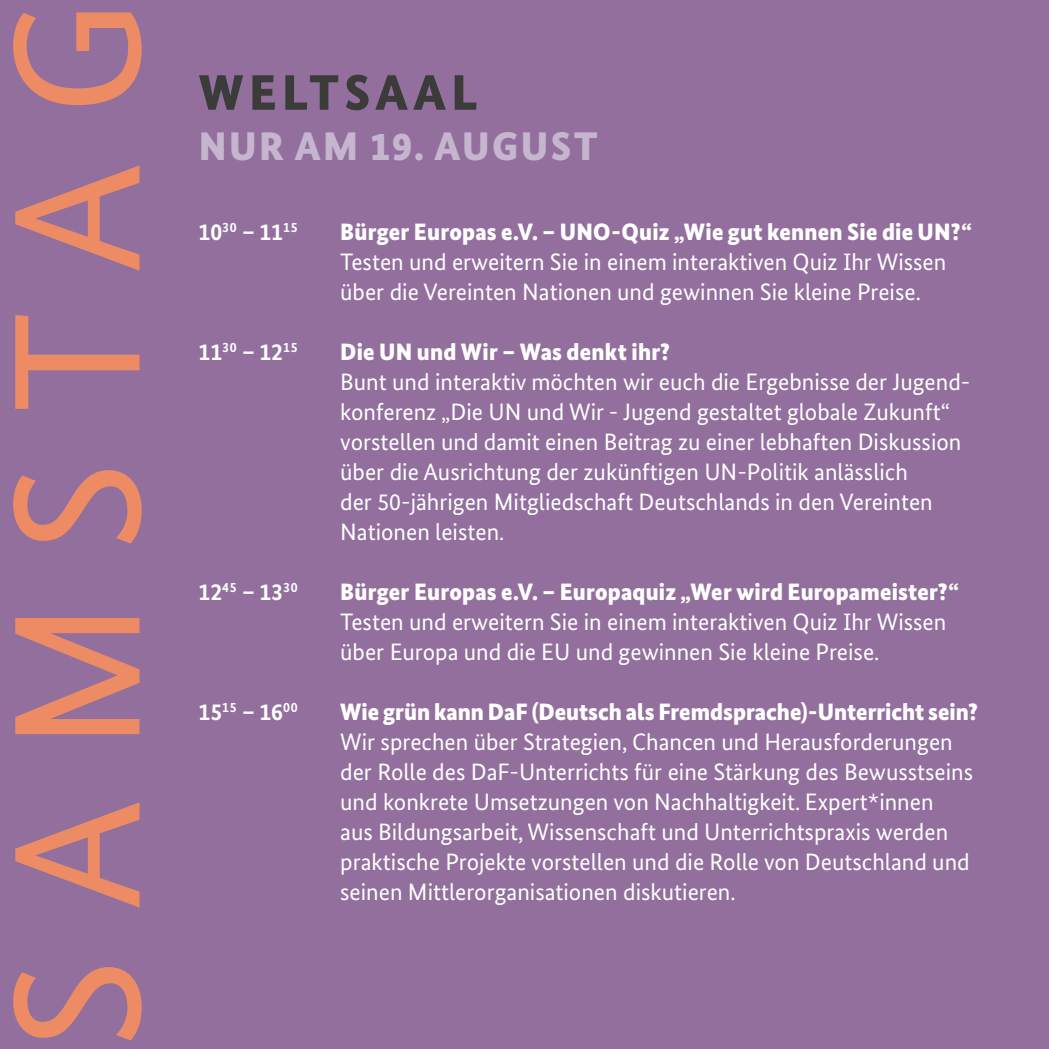
<style>
.page{position:relative;width:1049px;height:1049px;background:#926f9d}
.page>*{position:absolute;margin:0;border:0;box-sizing:border-box;transform-origin:0 0}
.t1{font:180px "Bundes Sans";letter-spacing:.275em;color:#ed8c64}
.Ort{font:900 50px "Bundes Sans";letter-spacing:.11em;color:#3b3b3a}
._19_August{font:900 40px "Bundes Sans";letter-spacing:.06em;color:#c6b5cf}
.Fließtext{font:23.75px/30px "Bundes Sans";color:#fff}
.Veranstaltung{font:900 23.75px "Bundes Sans";letter-spacing:.01em;color:#fff}
.Uhrzeit{font:700 23.75px "Bundes Sans";color:#fff}
</style>
<div class="page">
<h1 class="t1" style="left:-32px;top:1049px;width:1050px;rotate:-90deg">SAMSTAG</h1>
<h1 class="Ort" style="left:199px;top:63px;width:280px">WELTSAAL</h1>
<h2 class="_19_August" style="left:199px;top:122px;width:401px">NUR AM 19. AUGUST</h2>
<p class="Uhrzeit" style="left:198px;top:217px;width:101px">10<sup>30</sup> – 11<sup>15</sup></p>
<p class="Veranstaltung" style="left:340px;top:218px;width:633px">Bürger Europas e.V. – UNO-Quiz „Wie gut kennen Sie die UN?“</p>
<p class="Fließtext" style="left:340px;top:247px;width:608px">Testen und erweitern Sie in einem interaktiven Quiz Ihr Wissen über die Vereinten Nationen und gewinnen Sie kleine Preise.</p>
<p class="Uhrzeit" style="left:198px;top:337px;width:101px">11<sup>30</sup> – 12<sup>15</sup></p>
<p class="Veranstaltung" style="left:340px;top:338px;width:331px">Die UN und Wir – Was denkt ihr?</p>
<p class="Fließtext" style="left:340px;top:367px;width:632px">Bunt und interaktiv möchten wir euch die Ergebnisse der Jugend&shy;konferenz „Die UN und Wir - Jugend gestaltet globale Zukunft“ vorstellen und damit einen Beitrag zu einer lebhaften Diskussion über die Ausrichtung der zukünftigen UN-Politik anlässlich<br>der 50-jährigen Mitgliedschaft Deutschlands in den Vereinten Nationen leisten.</p>
<p class="Uhrzeit" style="left:198px;top:577px;width:101px">12<sup>45</sup> – 13<sup>30</sup></p>
<p class="Veranstaltung" style="left:340px;top:578px;width:620px">Bürger Europas e.V. – Europaquiz „Wer wird Europameister?“</p>
<p class="Fließtext" style="left:340px;top:607px;width:608px">Testen und erweitern Sie in einem interaktiven Quiz Ihr Wissen über Europa und die EU und gewinnen Sie kleine Preise.</p>
<p class="Uhrzeit" style="left:198px;top:697px;width:101px">15<sup>15</sup> – 16<sup>00</sup></p>
<p class="Veranstaltung" style="left:340px;top:698px;width:639px">Wie grün kann DaF (Deutsch als Fremdsprache)-Unterricht sein?</p>
<p class="Fließtext" style="left:340px;top:727px;width:634px">Wir sprechen über Strategien, Chancen und Herausforderungen der Rolle des DaF-Unterrichts für eine Stärkung des Bewusstseins und konkrete Umsetzungen von Nachhaltigkeit. Expert*innen<br>aus Bildungsarbeit, Wissenschaft und Unterrichtspraxis werden praktische Projekte vorstellen und die Rolle von Deutschland und seinen Mittlerorganisationen diskutieren.</p>
</div>
